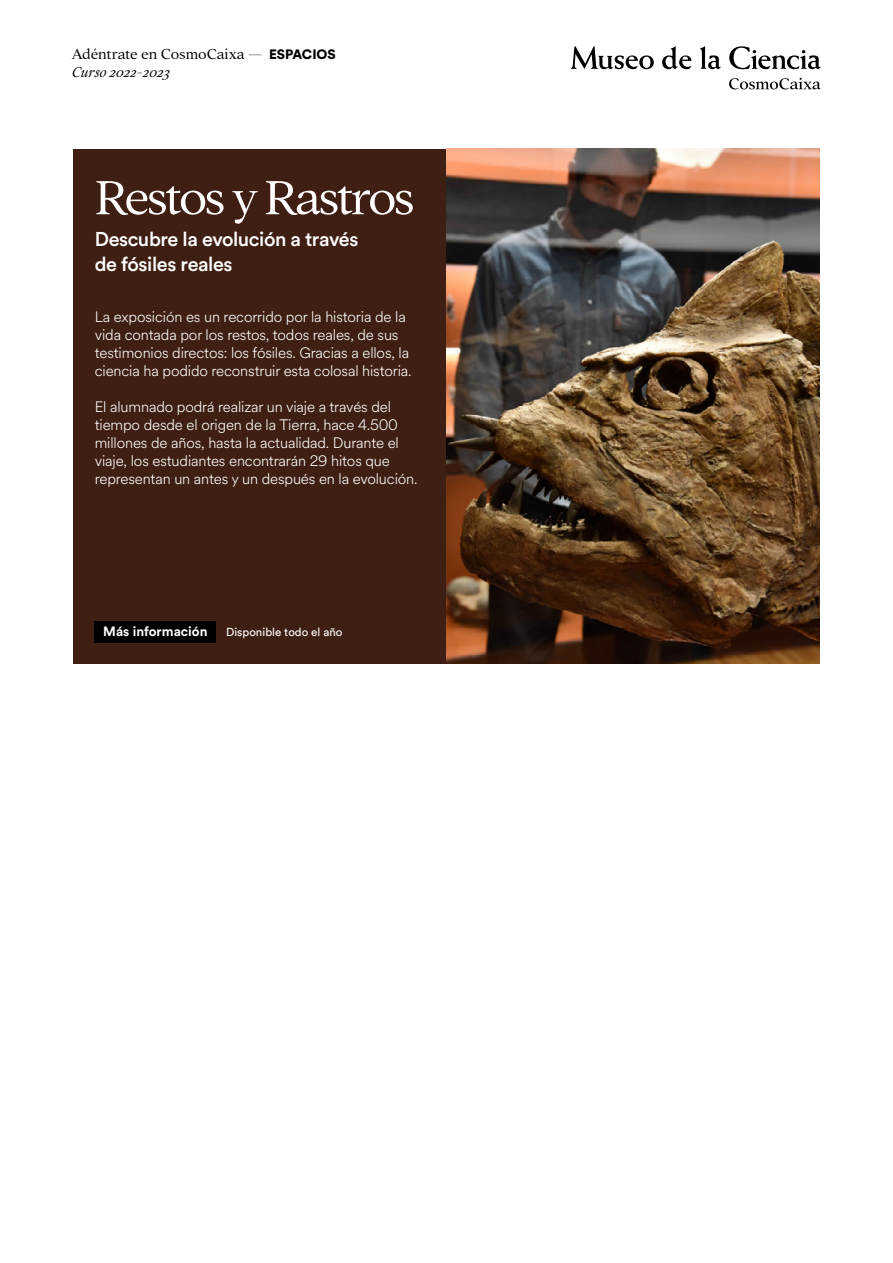
<style>
.page{position:relative;width:893px;height:1263px;background:#fff}
.page>*{position:absolute;margin:0;border:0;box-sizing:border-box;transform-origin:0 0}
.t1{font:300 52.5px "Addington CF";letter-spacing:-.06em;color:#fff}
.t2{font:500 19.8px/24.8px "Circular Std";letter-spacing:-.02em;color:#fff}
.t3{font:300 15.75px/17.9px "Addington CF";letter-spacing:-.01em;color:#000}
.t4{font:300 15px/18px "Circular Spotify Text";letter-spacing:-.01em;color:#fff}
.t5{font:700 13.35px "Circular Std";color:#fff}
.t6{font:11.55px "Circular Std";color:#fff}
.s1{font-family:"Circular Std";font-weight:900;font-size:13.5px}
.s2{font-style:italic}
</style>
<div class="page">
<div style="left:73px;top:149px;width:373px;height:514px;background:#3f1f13"></div>
<svg style="left:571px;top:46px;width:83px;height:23px"></svg>
<svg style="left:662px;top:46px;width:29px;height:23px"></svg>
<svg style="left:700px;top:46px;width:21px;height:23px"></svg>
<svg style="left:729px;top:46px;width:92px;height:23px"></svg>
<svg style="left:729px;top:78px;width:91px;height:11px"></svg>
<img style="left:446px;top:149px;width:374px;height:514px">
<div style="left:95px;top:621px;width:121px;height:21px;background:#000"></div>
<p class="t3" style="left:72px;top:45px;width:265px">Adéntrate en CosmoCaixa — <span class="s1">ESPACIOS<br></span><span class="s2">Curso 2022-2023</span></p>
<h1 class="t1" style="left:95px;top:167px;width:322px">Restos y Rastros</h1>
<h2 class="t2" style="left:95px;top:226px;width:265px">Descubre la evolución a través de fósiles reales</h2>
<p class="t4" style="left:95px;top:308px;width:318px">La exposición es un recorrido por la historia de la vida contada por los restos, todos reales, de sus testimonios directos: los fósiles. Gracias a ellos, la ciencia ha podido reconstruir esta colosal historia.</p>
<p class="t4" style="left:95px;top:398px;width:324px">El alumnado podrá realizar un viaje a través del tiempo desde el origen de la Tierra, hace 4.500 millones de años, hasta la actualidad. Durante el viaje, los estudiantes encontrarán 29 hitos que representan un antes y un después en la evolución.</p>
<p class="t5" style="left:103px;top:623px;width:106px">Más información</p>
<p class="t6" style="left:226px;top:625px;width:118px">Disponible todo el año</p>
</div>
